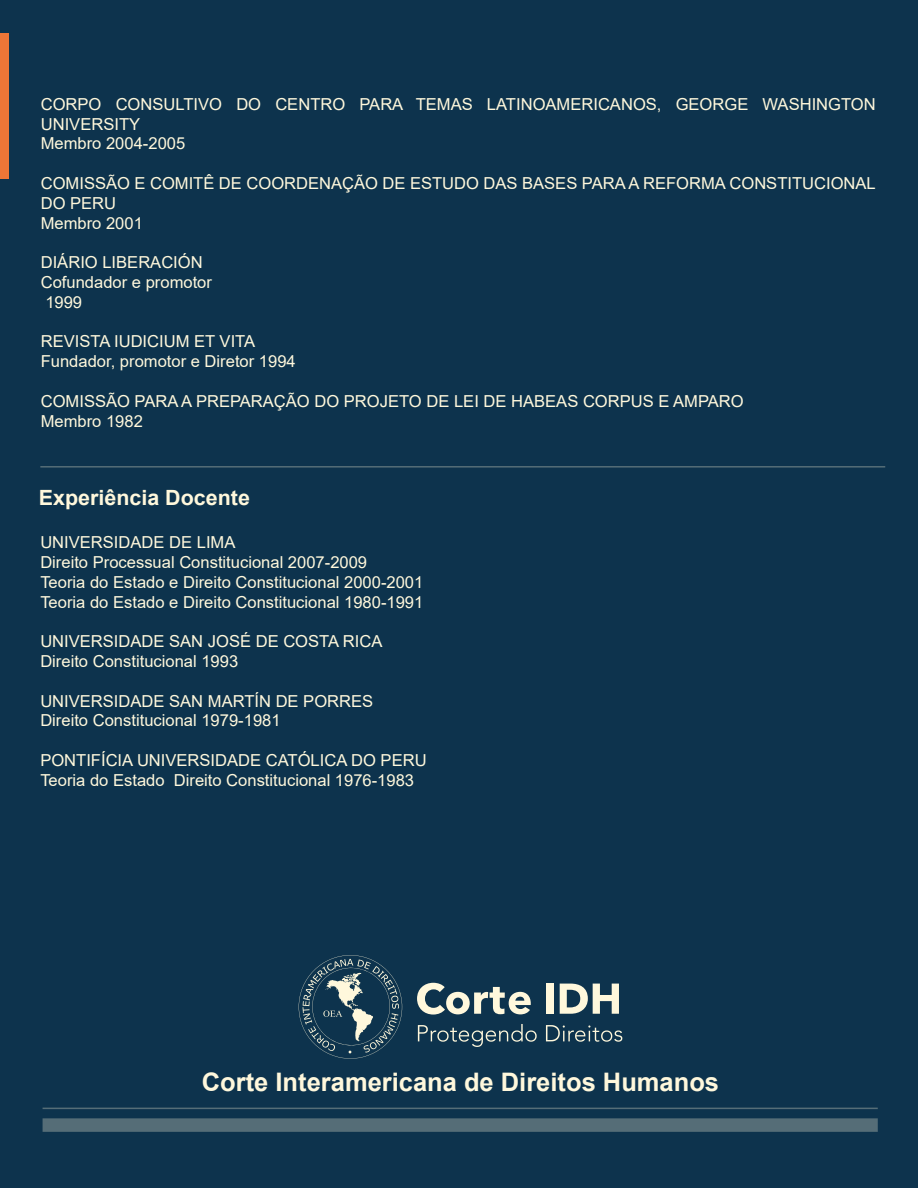
<style>
.page{position:relative;width:918px;height:1188px;background:#0d334d}
.page>*{position:absolute;margin:0;border:0;box-sizing:border-box;transform-origin:0 0}
.t1{font:700 25.5px "Arial";color:#fff8dc}
.t2{font:700 21px "Arial";color:#fff8dc}
.t3{font:16.5px/19.8px "Arial";color:#fff8dc}
</style>
<div class="page">
<div style="left:0;top:33px;width:9px;height:146px;background:#ed7637"></div>
<hr style="left:40px;top:466px;width:845px;height:2px;background:#fff8dc">
<div style="left:43px;top:1118px;width:835px;height:14px;background:#556d77"></div>
<hr style="left:43px;top:1108px;width:835px;height:1px;background:#fff8dc">
<svg style="left:417px;top:983px;width:114px;height:32px"></svg>
<div style="left:546px;top:984px;width:7px;height:30px;background:#fff8dc"></div>
<svg style="left:560px;top:984px;width:59px;height:30px"></svg>
<svg style="left:418px;top:1024px;width:119px;height:23px"></svg>
<svg style="left:546px;top:1025px;width:76px;height:17px"></svg>
<svg style="left:299px;top:955px;width:104px;height:104px"></svg>
<p class="t3" style="left:41px;top:94px;width:837px">CORPO CONSULTIVO DO CENTRO PARA TEMAS LATINOAMERICANOS, GEORGE WASHINGTON<br>UNIVERSITY<br>Membro 2004-2005</p>
<p class="t3" style="left:41px;top:173px;width:837px">COMISSÃO E COMITÊ DE COORDENAÇÃO DE ESTUDO DAS BASES PARA A REFORMA CONSTITUCIONAL<br>DO PERU<br>Membro 2001</p>
<p class="t3" style="left:41px;top:252px;width:173px">DIÁRIO LIBERACIÓN<br>Cofundador e promotor<br>1999</p>
<p class="t3" style="left:41px;top:332px;width:257px">REVISTA IUDICIUM ET VITA<br>Fundador, promotor e Diretor 1994</p>
<p class="t3" style="left:41px;top:391px;width:705px">COMISSÃO PARA A PREPARAÇÃO DO PROJETO DE LEI DE HABEAS CORPUS E AMPARO<br>Membro 1982</p>
<p class="t2" style="left:39px;top:483px;width:213px">Experiência Docente</p>
<p class="t3" style="left:40px;top:532px;width:385px">UNIVERSIDADE DE LIMA<br>Direito Processual Constitucional 2007-2009<br>Teoria do Estado e Direito Constitucional 2000-2001<br>Teoria do Estado e Direito Constitucional 1980-1991</p>
<p class="t3" style="left:40px;top:631px;width:344px">UNIVERSIDADE SAN JOSÉ DE COSTA RICA<br>Direito Constitucional 1993</p>
<p class="t3" style="left:40px;top:691px;width:334px">UNIVERSIDADE SAN MARTÍN DE PORRES<br>Direito Constitucional 1979-1981</p>
<p class="t3" style="left:40px;top:750px;width:388px">PONTIFÍCIA UNIVERSIDADE CATÓLICA DO PERU<br>Teoria do Estado Direito Constitucional 1976-1983</p>
<h1 class="t1" style="left:202px;top:1064px;width:519px">Corte Interamericana de Direitos Humanos</h1>
</div>
